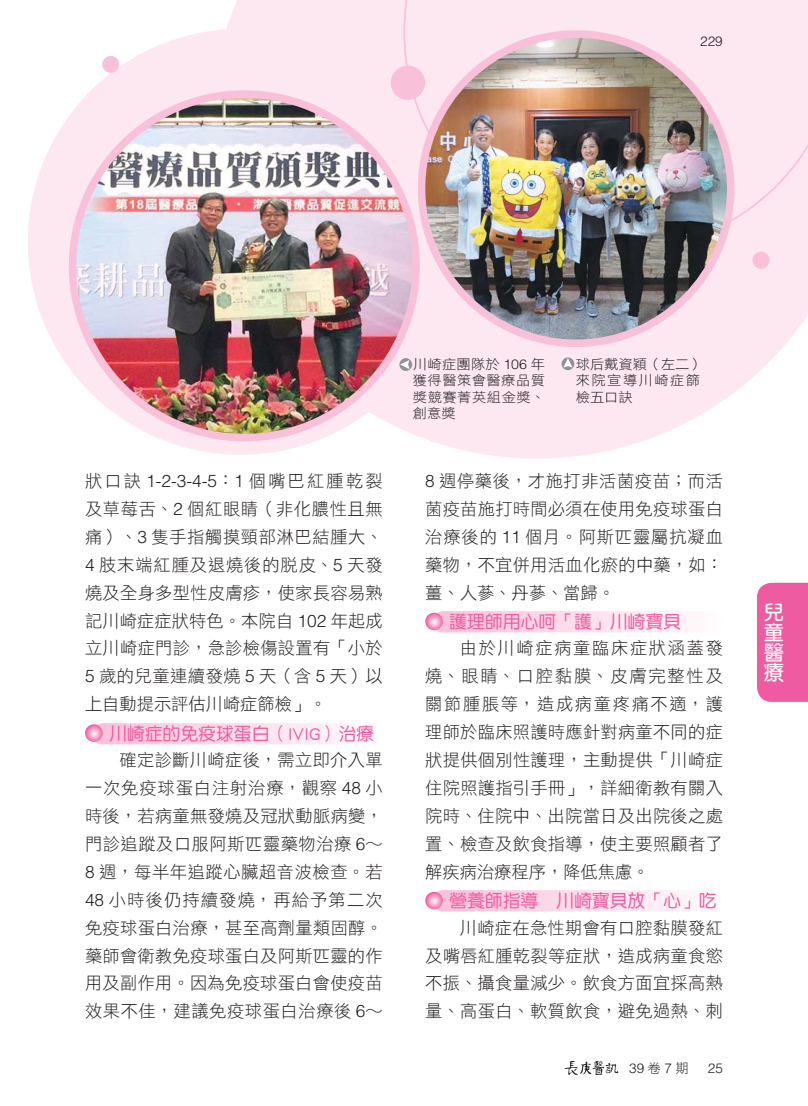
<style>
.page{position:relative;width:808px;height:1106px;background:#fff}
.page>*{position:absolute;margin:0;border:0;box-sizing:border-box;transform-origin:0 0}
.t1{font:700 20.25px/20.2px "Yen Round";color:#fff;text-align:justify}
.t2{font:18px "DF Yuan Std W5 E Ten B5 H";letter-spacing:-.01em;color:#ef5ba1}
.t3{font:17.25px/27.9px "DF Hei Std W3 E Ten B5 H";letter-spacing:.02em;color:#231f20;text-align:justify}
.t4{font:13.5px/16.5px "DF Hei Std W3 E Ten B5 H";letter-spacing:.035em;color:#231f20;text-align:justify;scale:1.05 1}
.t5{font:13.5px/16.5px "DF Hei Std W3 E Ten B5 H";color:#231f20;scale:1.05 1}
.t6{font:300 13.5px "Helvetica LT Std";color:#231f20}
.s1{font-family:"Helvetica LT Std";font-weight:300}
.s2{font-family:"DF Hei Std W3 E Ten B5 H";font-weight:400}
</style>
<div class="page">
<div style="left:28px;top:29px;width:425px;height:426px;background:#fde8f1;border-radius:50%"></div>
<svg style="left:214px;top:0;width:594px;height:458px;fill:#fde8f1"></svg>
<div style="left:403px;top:0;width:405px;height:251px;background:#fde8f1"></div>
<div style="left:391px;top:66px;width:34px;height:34px;background:#f8c1d9;border-radius:50%"></div>
<div style="left:102px;top:56px;width:17px;height:17px;background:#f8c1d9;border-radius:50%"></div>
<img style="left:69px;top:90px;width:351px;height:351px">
<img style="left:418px;top:30px;width:316px;height:317px">
<div style="left:752px;top:252px;width:17px;height:17px;background:#f8c1d9;border-radius:50%"></div>
<div style="left:757px;top:583px;width:51px;height:119px;background:#ef5ba1"></div>
<div style="left:434px;top:890px;width:289px;height:21px;background:linear-gradient(to right,#f8c0d8,#fffdfe);border-radius:9px"></div>
<div style="left:434px;top:611px;width:289px;height:21px;background:linear-gradient(to right,#f8c0d9,#fffcfe);border-radius:9px"></div>
<div style="left:94px;top:723px;width:289px;height:21px;background:linear-gradient(to right,#f8c1d9,#fffcfd);border-radius:9px"></div>
<svg style="left:425px;top:612px;width:18px;height:18px"></svg>
<svg style="left:425px;top:891px;width:18px;height:18px"></svg>
<svg style="left:85px;top:724px;width:18px;height:18px"></svg>
<svg style="left:561px;top:357px;width:13px;height:13px"></svg>
<svg style="left:563px;top:358px;width:9px;height:9px"></svg>
<svg style="left:399px;top:358px;width:13px;height:13px"></svg>
<svg style="left:400px;top:360px;width:9px;height:9px"></svg>
<svg style="left:564px;top:1061px;width:54px;height:14px"></svg>
<p class="t6" style="left:700px;top:34px;width:24px">229</p>
<p class="t3" style="left:85px;top:469px;width:299px">狀口訣 <span class="s1">1-2-3-4-5</span>：<span class="s1">1</span> 個嘴巴紅腫乾裂及草莓舌、<span class="s1">2</span> 個紅眼睛（非化膿性且無痛）、<span class="s1">3</span> 隻手指觸摸頸部淋巴結腫大、<span class="s1">4</span> 肢末端紅腫及退燒後的脫皮、<span class="s1">5</span> 天發燒及全身多型性皮膚疹，使家長容易熟記川崎症症狀特色。本院自 <span class="s1">102</span> 年起成立川崎症門診，急診檢傷設置有「小於<span class="s1">5</span> 歲的兒童連續發燒 <span class="s1">5</span> 天（含 <span class="s1">5</span> 天）以上自動提示評估川崎症篩檢」。</p>
<p class="t2" style="left:109px;top:726px;width:267px">川崎症的免疫球蛋白（IVIG）治療</p>
<p class="t3" style="left:85px;top:748px;width:299px;text-indent:35px">確定診斷川崎症後，需立即介入單一次免疫球蛋白注射治療，觀察 <span class="s1">48</span> 小時後，若病童無發燒及冠狀動脈病變，門診追蹤及口服阿斯匹靈藥物治療 <span class="s1">6</span>∼ <span class="s1">8</span> 週，每半年追蹤心臟超音波檢查。若<span class="s1">48</span> 小時後仍持續發燒，再給予第二次免疫球蛋白治療，甚至高劑量類固醇。藥師會衛教免疫球蛋白及阿斯匹靈的作用及副作用。因為免疫球蛋白會使疫苗效果不佳，建議免疫球蛋白治療後 <span class="s1">6</span>∼</p>
<p class="t4" style="left:413px;top:357px;width:127px">川崎症團隊於 <span class="s1">106</span> 年獲得醫策會醫療品質獎競賽菁英組金獎、創意獎</p>
<p class="t5" style="left:576px;top:357px;width:123px">球后戴資穎（左二）來院宣導川崎症篩檢五口訣</p>
<p class="t3" style="left:425px;top:469px;width:299px"><span class="s1">8</span> 週停藥後，才施打非活菌疫苗；而活菌疫苗施打時間必須在使用免疫球蛋白治療後的 <span class="s1">11</span> 個月。阿斯匹靈屬抗凝血藥物，不宜併用活血化瘀的中藥，如：薑、人蔘、丹蔘、當歸。</p>
<p class="t2" style="left:449px;top:614px;width:251px">護理師用心呵「護」川崎寶貝　</p>
<p class="t3" style="left:425px;top:636px;width:299px;text-indent:34px">由於川崎症病童臨床症狀涵蓋發燒、眼睛、口腔黏膜、皮膚完整性及關節腫脹等，造成病童疼痛不適，護理師於臨床照護時應針對病童不同的症狀提供個別性護理，主動提供「川崎症住院照護指引手冊」，詳細衛教有關入院時、住院中、出院當日及出院後之處置、檢查及飲食指導，使主要照顧者了解疾病治療程序，降低焦慮。</p>
<p class="t2" style="left:449px;top:893px;width:269px">營養師指導　川崎寶貝放「心」吃</p>
<p class="t3" style="left:425px;top:915px;width:299px;text-indent:34px">川崎症在急性期會有口腔黏膜發紅及嘴唇紅腫乾裂等症狀，造成病童食慾不振、攝食量減少。飲食方面宜採高熱量、高蛋白、軟質飲食，避免過熱、刺</p>
<p class="t6" style="left:629px;top:1060px;width:61px">39<span class="s2">卷</span>7<span class="s2">期</span></p>
<p class="t6" style="left:708px;top:1060px;width:17px">25</p>
<p class="t1" style="left:764px;top:601px;width:21px">兒童醫療</p>
</div>
